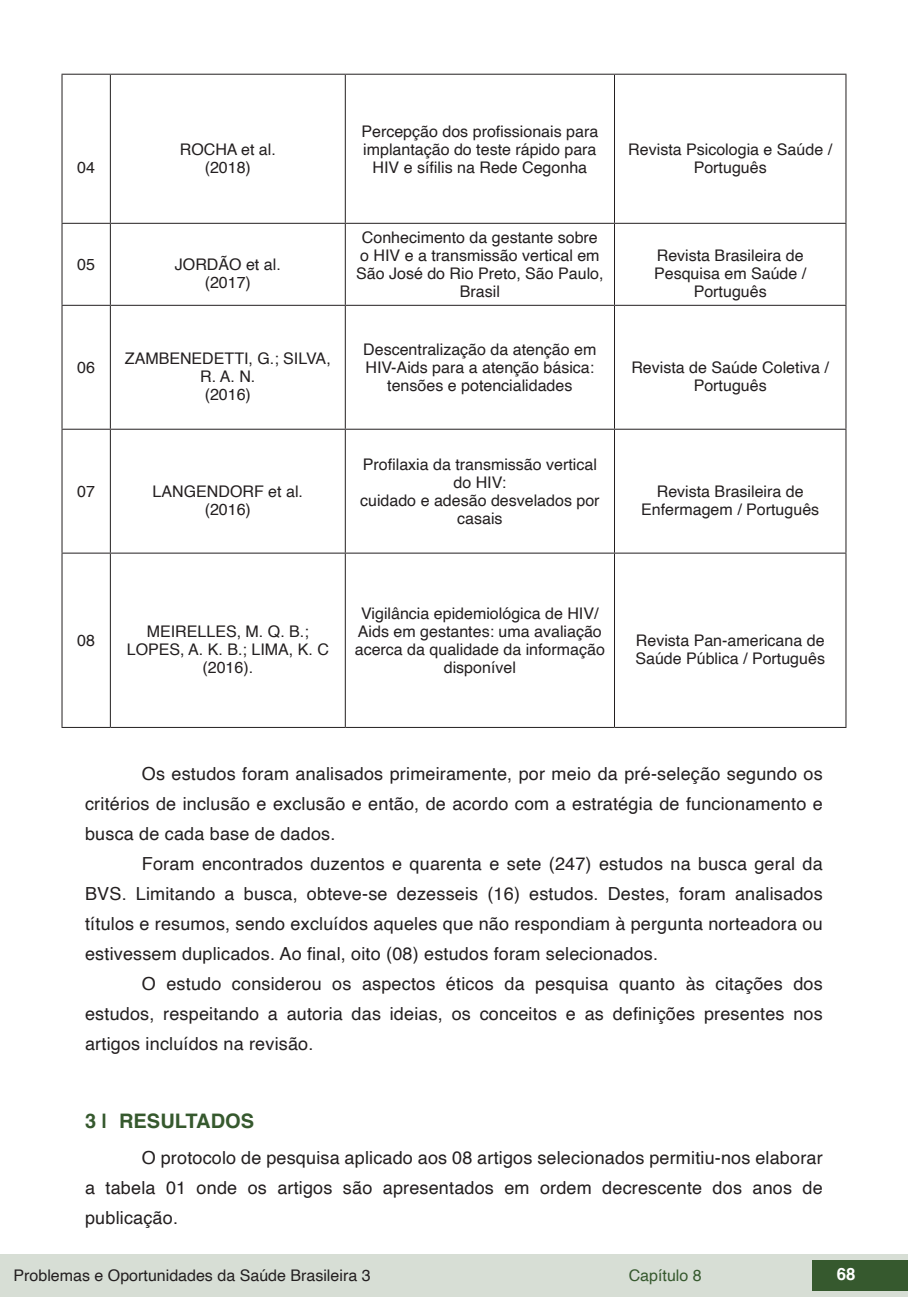
<style>
.page{position:relative;width:908px;height:1304px;background:#fff}
.page>*{position:absolute;margin:0;border:0;box-sizing:border-box;transform-origin:0 0}
.t1{font:700 20px "Helvetica";color:#36592e}
.txt{font:18px/30px "Helvetica";letter-spacing:.01em;color:#231f20;text-align:justify}
.t2{font:700 16.8px "Helvetica";color:#fff}
.tab_txt_centro{font:16px/18px "Helvetica";color:#231f20;text-align:center}
.t3{font:16px "Helvetica";color:#36592e}
</style>
<div class="page">
<div style="left:0;top:1254px;width:906px;height:43px;background:#d7ded5"></div>
<div style="left:812px;top:1261px;width:95px;height:30px;background:#36592e"></div>
<hr style="left:61px;top:74px;width:49px;height:1px;background:#231f20">
<hr style="left:110px;top:74px;width:235px;height:1px;background:#231f20">
<hr style="left:345px;top:74px;width:269px;height:1px;background:#231f20">
<hr style="left:614px;top:74px;width:232px;height:1px;background:#231f20">
<hr style="left:61px;top:223px;width:49px;height:1px;background:#231f20">
<hr style="left:110px;top:223px;width:235px;height:1px;background:#231f20">
<hr style="left:345px;top:223px;width:269px;height:1px;background:#231f20">
<hr style="left:614px;top:223px;width:232px;height:1px;background:#231f20">
<hr style="left:61px;top:305px;width:49px;height:1px;background:#231f20">
<hr style="left:110px;top:305px;width:235px;height:1px;background:#231f20">
<hr style="left:345px;top:305px;width:269px;height:1px;background:#231f20">
<hr style="left:614px;top:305px;width:232px;height:1px;background:#231f20">
<hr style="left:61px;top:429px;width:49px;height:1px;background:#231f20">
<hr style="left:110px;top:429px;width:235px;height:1px;background:#231f20">
<hr style="left:345px;top:429px;width:269px;height:1px;background:#231f20">
<hr style="left:614px;top:429px;width:232px;height:1px;background:#231f20">
<hr style="left:61px;top:553px;width:49px;height:1px;background:#231f20">
<hr style="left:110px;top:553px;width:235px;height:1px;background:#231f20">
<hr style="left:345px;top:553px;width:269px;height:1px;background:#231f20">
<hr style="left:614px;top:553px;width:232px;height:1px;background:#231f20">
<hr style="left:61px;top:727px;width:49px;height:1px;background:#231f20">
<hr style="left:110px;top:727px;width:235px;height:1px;background:#231f20">
<hr style="left:345px;top:727px;width:269px;height:1px;background:#231f20">
<hr style="left:614px;top:727px;width:232px;height:1px;background:#231f20">
<hr style="left:61px;top:75px;width:1px;height:148px;background:#231f20">
<hr style="left:61px;top:224px;width:1px;height:81px;background:#231f20">
<hr style="left:61px;top:306px;width:1px;height:123px;background:#231f20">
<hr style="left:61px;top:430px;width:1px;height:123px;background:#231f20">
<hr style="left:61px;top:554px;width:1px;height:173px;background:#231f20">
<hr style="left:110px;top:75px;width:1px;height:148px;background:#231f20">
<hr style="left:344px;top:75px;width:1px;height:148px;background:#231f20">
<hr style="left:613px;top:75px;width:1px;height:148px;background:#231f20">
<hr style="left:845px;top:75px;width:1px;height:148px;background:#231f20">
<hr style="left:110px;top:224px;width:1px;height:81px;background:#231f20">
<hr style="left:344px;top:224px;width:1px;height:81px;background:#231f20">
<hr style="left:613px;top:224px;width:1px;height:81px;background:#231f20">
<hr style="left:845px;top:224px;width:1px;height:81px;background:#231f20">
<hr style="left:110px;top:306px;width:1px;height:123px;background:#231f20">
<hr style="left:344px;top:306px;width:1px;height:123px;background:#231f20">
<hr style="left:613px;top:306px;width:1px;height:123px;background:#231f20">
<hr style="left:845px;top:306px;width:1px;height:123px;background:#231f20">
<hr style="left:110px;top:430px;width:1px;height:123px;background:#231f20">
<hr style="left:344px;top:430px;width:1px;height:123px;background:#231f20">
<hr style="left:613px;top:430px;width:1px;height:123px;background:#231f20">
<hr style="left:845px;top:430px;width:1px;height:123px;background:#231f20">
<hr style="left:110px;top:554px;width:1px;height:173px;background:#231f20">
<hr style="left:344px;top:554px;width:1px;height:173px;background:#231f20">
<hr style="left:613px;top:554px;width:1px;height:173px;background:#231f20">
<hr style="left:845px;top:554px;width:1px;height:173px;background:#231f20">
<p class="tab_txt_centro" style="left:77px;top:159px;width:19px">04</p>
<p class="tab_txt_centro" style="left:180px;top:141px;width:98px">ROCHA et al.</p>
<p class="tab_txt_centro" style="left:204px;top:159px;width:48px">(2018)</p>
<p class="tab_txt_centro" style="left:77px;top:256px;width:19px">05</p>
<p class="tab_txt_centro" style="left:175px;top:256px;width:107px">JORDÃO et al.</p>
<p class="tab_txt_centro" style="left:204px;top:274px;width:48px">(2017)</p>
<p class="tab_txt_centro" style="left:77px;top:359px;width:19px">06</p>
<p class="tab_txt_centro" style="left:125px;top:350px;width:207px">ZAMBENEDETTI, G.; SILVA,<br>R. A. N.</p>
<p class="tab_txt_centro" style="left:204px;top:386px;width:48px">(2016)</p>
<p class="tab_txt_centro" style="left:77px;top:483px;width:19px">07</p>
<p class="tab_txt_centro" style="left:152px;top:483px;width:152px">LANGENDORF et al.</p>
<p class="tab_txt_centro" style="left:204px;top:501px;width:48px">(2016)</p>
<p class="tab_txt_centro" style="left:361px;top:123px;width:238px">Percepção dos profissionais para implantação do teste rápido para<br>HIV e sífilis na Rede Cegonha</p>
<p class="tab_txt_centro" style="left:356px;top:229px;width:249px">Conhecimento da gestante sobre o HIV e a transmissão vertical em<br>São José do Rio Preto, São Paulo,<br>Brasil</p>
<p class="tab_txt_centro" style="left:363px;top:341px;width:234px">Descentralização da atenção em<br>HIV-Aids para a atenção básica: tensões e potencialidades</p>
<p class="tab_txt_centro" style="left:628px;top:141px;width:205px">Revista Psicologia e Saúde /<br>Português</p>
<p class="tab_txt_centro" style="left:653px;top:247px;width:154px">Revista Brasileira de<br>Pesquisa em Saúde /<br>Português</p>
<p class="tab_txt_centro" style="left:631px;top:359px;width:199px">Revista de Saúde Coletiva /<br>Português</p>
<p class="tab_txt_centro" style="left:362px;top:456px;width:235px">Profilaxia da transmissão vertical do HIV:</p>
<p class="tab_txt_centro" style="left:360px;top:492px;width:241px">cuidado e adesão desvelados por casais</p>
<p class="tab_txt_centro" style="left:641px;top:483px;width:179px">Revista Brasileira de<br>Enfermagem / Português</p>
<p class="tab_txt_centro" style="left:77px;top:632px;width:19px">08</p>
<p class="tab_txt_centro" style="left:127px;top:623px;width:203px">MEIRELLES, M. Q. B.;<br>LOPES, A. K. B.; LIMA, K. C</p>
<p class="tab_txt_centro" style="left:202px;top:659px;width:52px">(2016).</p>
<p class="tab_txt_centro" style="left:354px;top:605px;width:251px">Vigilância epidemiológica de HIV/<br>Aids em gestantes: uma avaliação acerca da qualidade da informação disponível</p>
<p class="tab_txt_centro" style="left:635px;top:632px;width:191px;text-align:left">Revista Pan-americana de<br>Saúde Pública / Português</p>
<p class="txt" style="left:85px;top:759px;width:738px;text-indent:57px">Os estudos foram analisados primeiramente, por meio da pré-seleção segundo os critérios de inclusão e exclusão e então, de acordo com a estratégia de funcionamento e busca de cada base de dados.</p>
<p class="txt" style="left:85px;top:849px;width:738px;text-indent:57px">Foram encontrados duzentos e quarenta e sete (247) estudos na busca geral da BVS. Limitando a busca, obteve-se dezesseis (16) estudos. Destes, foram analisados títulos e resumos, sendo excluídos aqueles que não respondiam à pergunta norteadora ou estivessem duplicados. Ao final, oito (08) estudos foram selecionados.</p>
<p class="txt" style="left:85px;top:969px;width:738px;text-indent:57px">O estudo considerou os aspectos éticos da pesquisa quanto às citações dos estudos, respeitando a autoria das ideias, os conceitos e as definições presentes nos artigos incluídos na revisão.</p>
<p class="t1" style="left:85px;top:1105px;width:170px">3 | RESULTADOS</p>
<p class="txt" style="left:85px;top:1143px;width:738px;text-indent:57px">O protocolo de pesquisa aplicado aos 08 artigos selecionados permitiu-nos elaborar a tabela 01 onde os artigos são apresentados em ordem decrescente dos anos de publicação.</p>
<p class="tab_txt_centro" style="left:14px;top:1267px;width:358px">Problemas e Oportunidades da Saúde Brasileira 3</p>
<p class="t3" style="left:628px;top:1263px;width:74px">Capítulo 8</p>
<p class="t2" style="left:836px;top:1261px;width:20px">68</p>
</div>
